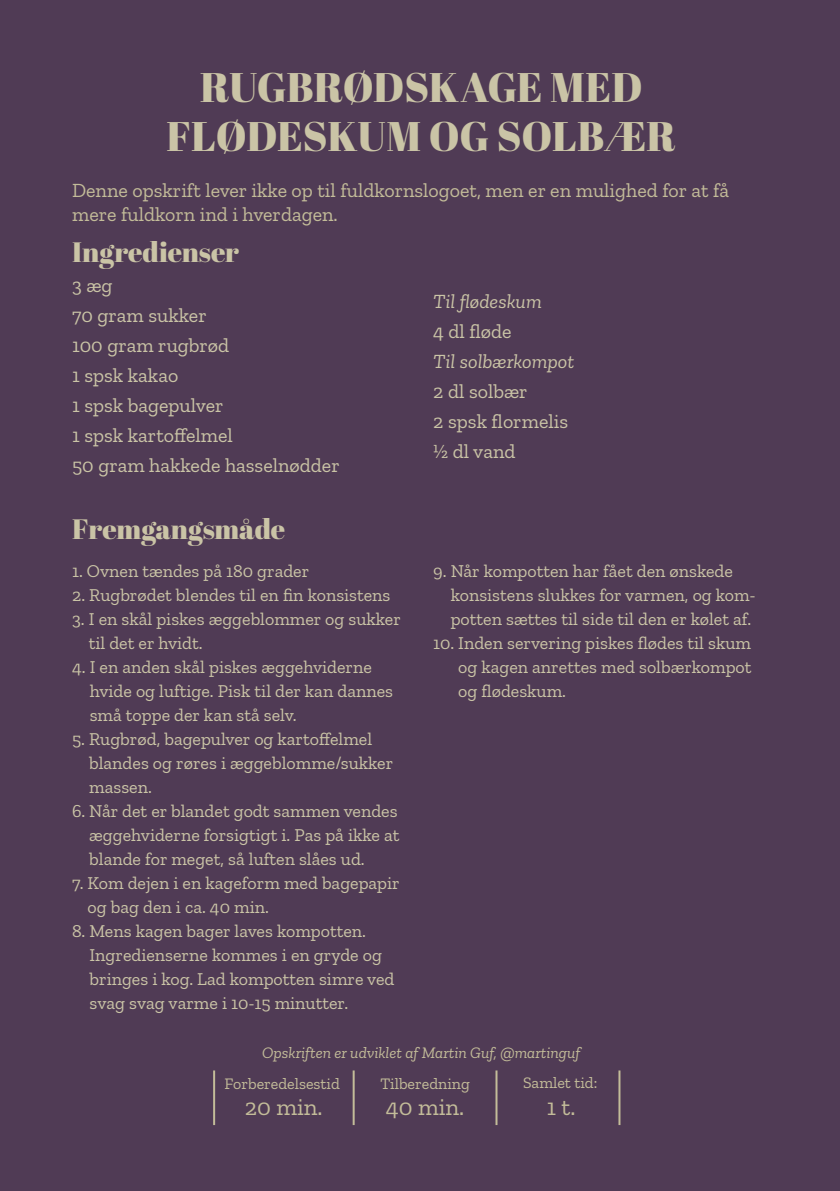
<style>
.page{position:relative;width:840px;height:1191px;background:#fff}
.page>*{position:absolute;margin:0;border:0;box-sizing:border-box;transform-origin:0 0}
.t1{font:41.4px/49.6px "Abril Fatface";letter-spacing:-.005em;color:#cac4a6;text-align:center}
.t2{font:28px "Abril Fatface";color:#cac4a6}
.t3{font:24px "Zilla Slab";color:#c3bc99}
.t4{font:20px/30px "Zilla Slab";color:#cac4a6}
.t5{font:20px/24px "Zilla Slab";color:#c3bc99}
.t6{font:italic 20px "Zilla Slab";color:#cac4a6}
.t7{font:18px/24px "Zilla Slab";color:#cac4a6}
.t8{font:italic 16px "Zilla Slab";color:#c3bc99}
.t9{font:16px "Zilla Slab";color:#c3bc99}
</style>
<div class="page">
<div style="left:0;top:0;width:839px;height:1191px;background:#503b55"></div>
<hr style="left:352px;top:1070px;width:2px;height:55px;background:#c3bc99">
<hr style="left:213px;top:1070px;width:2px;height:55px;background:#c3bc99">
<hr style="left:495px;top:1070px;width:2px;height:55px;background:#c3bc99">
<hr style="left:618px;top:1070px;width:2px;height:55px;background:#c3bc99">
<h1 class="t1" style="left:166px;top:66px;width:511px">RUGBRØDSKAGE MED<br>FLØDESKUM OG SOLBÆR</h1>
<p class="t5" style="left:72px;top:179px;width:658px">Denne opskrift lever ikke op til fuldkornslogoet, men er en mulighed for at få mere fuldkorn ind i hverdagen.</p>
<h2 class="t2" style="left:72px;top:240px;width:168px">Ingredienser</h2>
<p class="t4" style="left:72px;top:272px;width:269px">3 æg<br>70 gram sukker<br>100 gram rugbrød<br>1 spsk kakao<br>1 spsk bagepulver<br>1 spsk kartoffelmel<br>50 gram hakkede hasselnødder</p>
<h2 class="t2" style="left:72px;top:516px;width:214px">Fremgangsmåde</h2>
<p class="t7" style="left:72px;top:559px;width:239px">1. Ovnen tændes på 180 grader</p>
<p class="t7" style="left:72px;top:583px;width:320px">2. Rugbrødet blendes til en fin konsistens</p>
<p class="t7" style="left:89px;top:607px;width:313px;text-indent:-17px">3. I en skål piskes æggeblommer og sukker til det er hvidt.</p>
<p class="t7" style="left:90px;top:655px;width:305px;text-indent:-18px">4. I en anden skål piskes æggehviderne hvide og luftige. Pisk til der kan dannes små toppe der kan stå selv.</p>
<p class="t7" style="left:89px;top:727px;width:305px;text-indent:-17px">5. Rugbrød, bagepulver og kartoffelmel blandes og røres i æggeblomme/sukker massen.</p>
<p class="t7" style="left:89px;top:799px;width:311px;text-align:justify;text-indent:-17px">6. Når det er blandet godt sammen vendes æggehviderne forsigtigt i. Pas på ikke at blande for meget, så luften slåes ud.</p>
<p class="t7" style="left:88px;top:871px;width:313px;text-indent:-16px">7. Kom dejen i en kageform med bagepapir og bag den i ca. 40 min.</p>
<p class="t7" style="left:89px;top:919px;width:306px;text-indent:-17px">8. Mens kagen bager laves kompotten.<br>Ingredienserne kommes i en gryde og bringes i kog. Lad kompotten simre ved svag svag varme i 10-15 minutter.</p>
<p class="t6" style="left:433px;top:291px;width:110px">Til flødeskum</p>
<p class="t4" style="left:433px;top:317px;width:80px">4 dl fløde</p>
<p class="t6" style="left:433px;top:351px;width:143px">Til solbærkompot</p>
<p class="t4" style="left:433px;top:377px;width:136px">2 dl solbær<br>2 spsk flormelis ½ dl vand</p>
<p class="t7" style="left:450px;top:559px;width:306px;text-indent:-17px">9. Når kompotten har fået den ønskede konsistens slukkes for varmen, og kom&shy;potten sættes til side til den er kølet af.</p>
<p class="t7" style="left:458px;top:631px;width:294px;text-align:justify;text-indent:-25px">10. Inden servering piskes flødes til skum og kagen anrettes med solbærkompot og flødeskum.</p>
<p class="t8" style="left:262px;top:1043px;width:319px">Opskriften er udviklet af Martin Guf, @martinguf</p>
<p class="t9" style="left:380px;top:1074px;width:91px">Tilberedning</p>
<p class="t9" style="left:523px;top:1074px;width:76px">Samlet tid:</p>
<p class="t9" style="left:224px;top:1074px;width:117px">Forberedelsestid</p>
<h3 class="t3" style="left:244px;top:1093px;width:79px">20 min.</h3>
<h3 class="t3" style="left:385px;top:1093px;width:80px">40 min.</h3>
<h3 class="t3" style="left:546px;top:1093px;width:30px">1 t.</h3>
</div>
